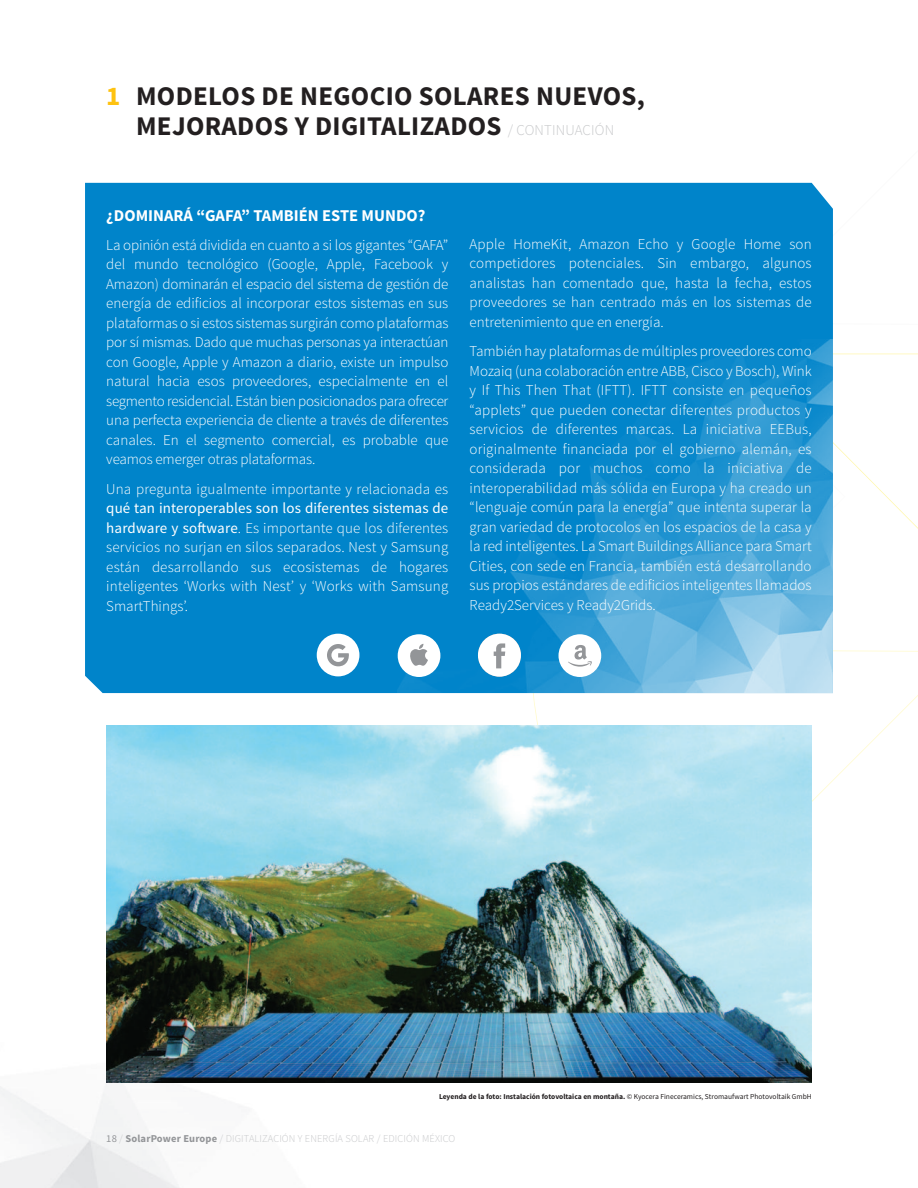
<style>
.page{position:relative;width:918px;height:1188px;background:#fff}
.page>*{position:absolute;margin:0;border:0;box-sizing:border-box;transform-origin:0 0}
.t1{font:700 27px/30px "Source Sans Pro";letter-spacing:.01em;color:#231f20;text-align:center}
.t2{font:700 16.5px "Source Sans Pro";color:#fff}
.t3{font:300 15px/19.5px "Source Sans Pro";color:#fff;text-align:justify}
.t4{font:300 10.5px "Source Sans Pro";letter-spacing:.015em;color:#c7c8ca}
.t5{font:700 7.5px "Source Sans Pro";color:#231f20}
.s1{color:#fec210}
.s2{font-weight:300;font-size:15px;color:#c7c8ca}
.s3{font-weight:400}
.s4{font-weight:400;color:#939598}
.s5{font-weight:700;color:#939598}
</style>
<div class="page">
<img style="left:0;top:1082px;width:772px;height:106px">
<svg style="left:531px;top:693px;width:387px;height:109px"></svg>
<svg style="left:833px;top:354px;width:85px;height:298px"></svg>
<svg style="left:833px;top:353px;width:12px;height:272px"></svg>
<img style="left:106px;top:725px;width:706px;height:357px">
<div style="left:85px;top:183px;width:748px;height:510px;background:#0084ca"></div>
<img style="left:398px;top:339px;width:435px;height:354px">
<svg style="left:478px;top:634px;width:43px;height:43px"></svg>
<div style="left:317px;top:634px;width:42px;height:42px;background:#fff;border-radius:50%"></div>
<div style="left:398px;top:634px;width:42px;height:43px;background:#fff;border-radius:50%"></div>
<svg style="left:410px;top:644px;width:18px;height:22px"></svg>
<div style="left:559px;top:634px;width:42px;height:43px;background:#fff;border-radius:50%"></div>
<svg style="left:568px;top:645px;width:24px;height:22px"></svg>
<svg style="left:327px;top:644px;width:22px;height:22px"></svg>
<p class="t1" style="left:106px;top:84px;width:540px"><span class="s1">1</span> MODELOS DE NEGOCIO SOLARES NUEVOS,<br>MEJORADOS Y DIGITALIZADOS <span class="s2">/ CONTINUACIÓN</span></p>
<p class="t2" style="left:106px;top:209px;width:321px">¿DOMINARÁ “GAFA” TAMBIÉN ESTE MUNDO?</p>
<p class="t3" style="left:106px;top:237px;width:344px">La opinión está dividida en cuanto a si los gigantes “GAFA” del mundo tecnológico (Google, Apple, Facebook y Amazon) dominarán el espacio del sistema de gestión de energía de edificios al incorporar estos sistemas en sus plataformas o si estos sistemas surgirán como plataformas por sí mismas. Dado que muchas personas ya interactúan con Google, Apple y Amazon a diario, existe un impulso natural hacia esos proveedores, especialmente en el segmento residencial. Están bien posicionados para ofrecer una perfecta experiencia de cliente a través de diferentes canales. En el segmento comercial, es probable que veamos emerger otras plataformas.</p>
<p class="t3" style="left:106px;top:480px;width:344px">Una pregunta igualmente importante y relacionada es <span class="s3">qué tan interoperables son los diferentes sistemas de hardware y software</span>. Es importante que los diferentes servicios no surjan en silos separados. Nest y Samsung están desarrollando sus ecosistemas de hogares inteligentes ‘Works with Nest’ y ‘Works with Samsung SmartThings’.</p>
<p class="t3" style="left:470px;top:235px;width:344px">Apple HomeKit, Amazon Echo y Google Home son competidores potenciales. Sin embargo, algunos analistas han comentado que, hasta la fecha, estos proveedores se han centrado más en los sistemas de entretenimiento que en energía.</p>
<p class="t3" style="left:470px;top:343px;width:344px">También hay plataformas de múltiples proveedores como Mozaiq (una colaboración entre ABB, Cisco y Bosch), Wink y If This Then That (IFTT). IFTT consiste en pequeños “applets” que pueden conectar diferentes productos y servicios de diferentes marcas. La iniciativa EEBus, originalmente financiada por el gobierno alemán, es considerada por muchos como la iniciativa de interoperabilidad más sólida en Europa y ha creado un “lenguaje común para la energía” que intenta superar la gran variedad de protocolos en los espacios de la casa y la red inteligentes. La Smart Buildings Alliance para Smart Cities, con sede en Francia, también está desarrollando sus propios estándares de edificios inteligentes llamados Ready2Services y Ready2Grids.</p>
<p class="t5" style="left:439px;top:1093px;width:374px">Leyenda de la foto: Instalación fotovoltaica en montaña. <span class="s3">© Kyocera Fineceramics, Stromaufwart Photovoltaik GmbH</span></p>
<p class="t4" style="left:106px;top:1134px;width:351px"><span class="s4">18</span> / <span class="s5">SolarPower Europe</span> / DIGITALIZACIÓN Y ENERGÍA SOLAR / EDICIÓN MÉXICO</p>
</div>
